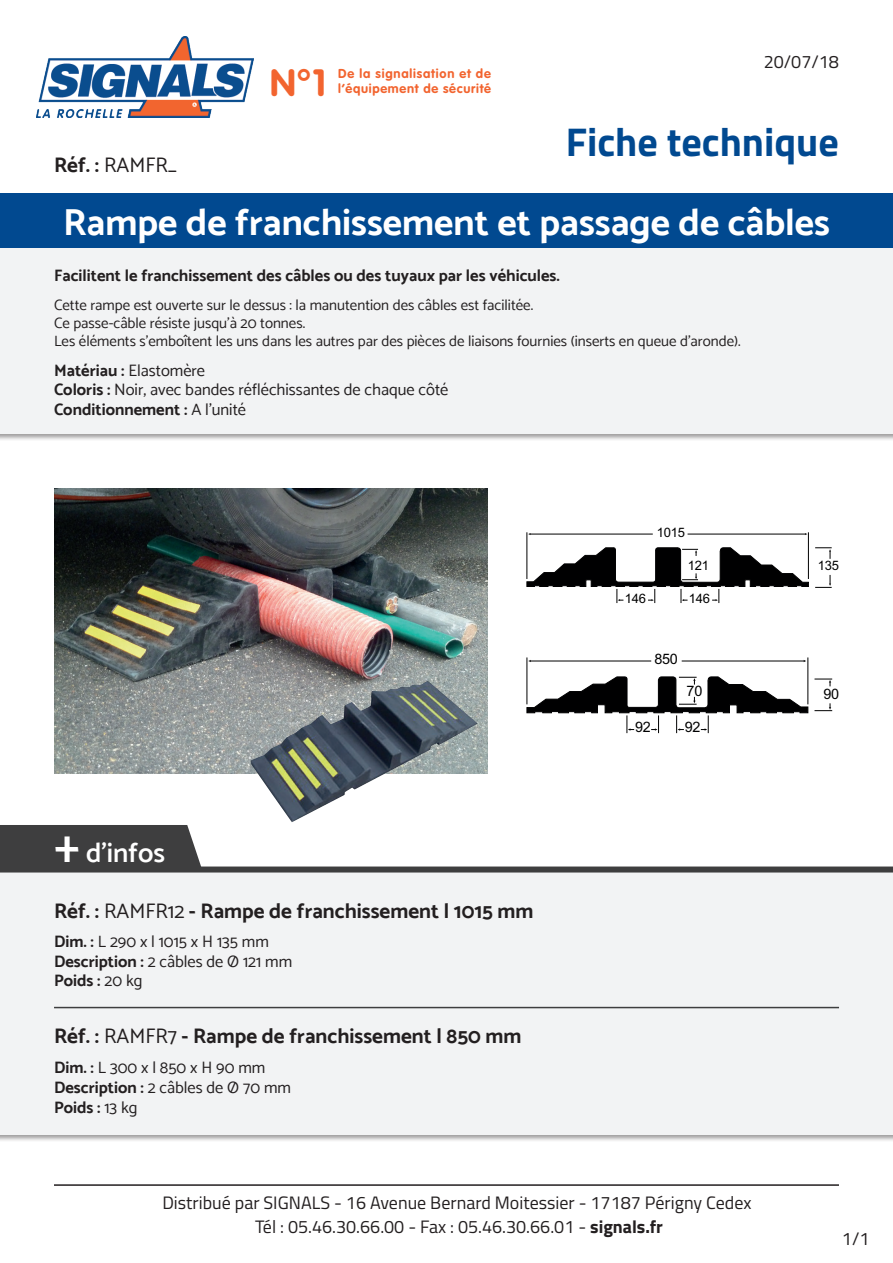
<style>
.page{position:relative;width:893px;height:1263px;background:#fff}
.page>*{position:absolute;margin:0;border:0;box-sizing:border-box;transform-origin:0 0}
.t1{font:700 40.2px "Titillium";color:#014990}
.t2{font:700 37.5px "Catamaran";color:#fff}
.t3{font:700 37.5px "VAG Rounded";color:#f2642f}
.t4{font:600 27.6px "Catamaran";color:#fff}
.t5{font:700 21px "Catamaran";color:#231f20}
.t6{font:21px "Catamaran";color:#231f20}
.t7{font:18px/24.3px "Titillium";color:#231f20;text-align:center}
.t8{font:16.5px/19.8px "Catamaran";color:#231f20}
.t9{font:700 16.5px "Catamaran";color:#231f20}
.t10{font:15px/18px "Catamaran";color:#231f20}
.t11{font:14.4px "Arial";letter-spacing:-.015em;color:#000001}
.t12{font:13.05px "Arial";letter-spacing:-.015em;color:#000001}
.t13{font:700 12.75px "VAG Rounded";letter-spacing:.055em;color:#f2642f}
.s1{font-weight:700}
.s2{font-size:48px}
.s3{font-weight:400}
</style>
<div class="page">
<hr style="left:54px;top:1184px;width:785px;height:2px;background:#231f20">
<img style="left:36px;top:36px;width:218px;height:81px">
<hr style="left:527px;top:532px;width:1px;height:47px;background:#000001">
<hr style="left:808px;top:532px;width:1px;height:47px;background:#000001">
<hr style="left:688px;top:534px;width:118px;height:1px;background:#000001">
<hr style="left:530px;top:534px;width:123px;height:1px;background:#000001">
<svg style="left:815px;top:547px;width:17px;height:12px"></svg>
<svg style="left:815px;top:575px;width:17px;height:13px"></svg>
<svg style="left:527px;top:547px;width:282px;height:56px"></svg>
<hr style="left:527px;top:657px;width:1px;height:47px;background:#000001">
<hr style="left:808px;top:657px;width:1px;height:47px;background:#000001">
<hr style="left:682px;top:661px;width:122px;height:1px;background:#000001">
<svg style="left:814px;top:679px;width:18px;height:7px"></svg>
<svg style="left:814px;top:703px;width:18px;height:8px"></svg>
<svg style="left:527px;top:676px;width:281px;height:57px"></svg>
<hr style="left:530px;top:661px;width:121px;height:1px;background:#000001">
<img style="left:54px;top:488px;width:434px;height:286px">
<div style="left:0;top:243px;width:893px;height:198px;background:#231f20;opacity:.45"></div>
<div style="left:0;top:245px;width:893px;height:189px;background:#f2f3f4"></div>
<div style="left:0;top:193px;width:893px;height:54px;background:#014990"></div>
<img style="left:251px;top:681px;width:227px;height:141px">
<div style="left:0;top:871px;width:893px;height:271px;background:#231f20;opacity:.45"></div>
<div style="left:0;top:872px;width:893px;height:263px;background:#f2f3f4"></div>
<hr style="left:54px;top:1007px;width:785px;height:1px;background:#3e3e3f">
<div style="left:0;top:825px;width:201px;height:41px;background:#3e3e3f"></div>
<div style="left:0;top:866px;width:893px;height:6px;background:#3e3e3f"></div>
<p class="t6" style="left:54px;top:152px;width:125px"><span class="s1">Réf. :</span> RAMFR_</p>
<h2 class="t3" style="left:270px;top:60px;width:58px">N°1</h2>
<p class="t13" style="left:338px;top:66px;width:154px">De la signalisation et de</p>
<p class="t13" style="left:338px;top:81px;width:154px">l’équipement de sécurité</p>
<p class="t7" style="left:764px;top:48px;width:77px">20/07/18</p>
<h1 class="t1" style="left:566px;top:111px;width:275px">Fiche technique</h1>
<h2 class="t2" style="left:63px;top:200px;width:768px">Rampe de franchissement et passage de câbles</h2>
<p class="t9" style="left:54px;top:266px;width:507px">Facilitent le franchissement des câbles ou des tuyaux par les véhicules.</p>
<p class="t10" style="left:54px;top:296px;width:688px">Cette rampe est ouverte sur le dessus : la manutention des câbles est facilitée.<br>Ce passe-câble résiste jusqu’à 20 tonnes.<br>Les éléments s’emboîtent les uns dans les autres par des pièces de liaisons fournies (inserts en queue d’aronde).</p>
<p class="t8" style="left:54px;top:360px;width:396px"><span class="s1">Matériau :</span> Elastomère<br><span class="s1">Coloris :</span> Noir, avec bandes réfléchissantes de chaque côté<br><span class="s1">Conditionnement :</span> A l’unité</p>
<h3 class="t4" style="left:54px;top:836px;width:113px"><span class="s2">+</span> d’infos</h3>
<p class="t5" style="left:54px;top:898px;width:481px">Réf. : <span class="s3">RAMFR12</span> - Rampe de franchissement l 1015 mm</p>
<p class="t8" style="left:54px;top:931px;width:240px"><span class="s1">Dim. :</span> L 290 x l 1015 x H 135 mm<br><span class="s1">Description :</span> 2 câbles de Ø 121 mm<br><span class="s1">Poids :</span> 20 kg</p>
<p class="t5" style="left:54px;top:1023px;width:469px">Réf. : <span class="s3">RAMFR7</span> - Rampe de franchissement l 850 mm</p>
<p class="t8" style="left:54px;top:1058px;width:238px"><span class="s1">Dim. :</span> L 300 x l 850 x H 90 mm<br><span class="s1">Description :</span> 2 câbles de Ø 70 mm<br><span class="s1">Poids :</span> 13 kg</p>
<p class="t12" style="left:657px;top:523px;width:30px">1015</p>
<p class="t12" style="left:688px;top:556px;width:23px">121</p>
<p class="t12" style="left:818px;top:557px;width:23px">135</p>
<p class="t12" style="left:625px;top:590px;width:23px">146</p>
<p class="t12" style="left:689px;top:590px;width:23px">146</p>
<p class="t11" style="left:654px;top:649px;width:25px">850</p>
<p class="t11" style="left:687px;top:681px;width:17px">70</p>
<p class="t11" style="left:823px;top:685px;width:17px">90</p>
<p class="t11" style="left:635px;top:718px;width:17px">92</p>
<p class="t11" style="left:685px;top:718px;width:17px">92</p>
<p class="t7" style="left:162px;top:1189px;width:591px">Distribué par SIGNALS - 16 Avenue Bernard Moitessier - 17187 Périgny Cedex<br>Tél : 05.46.30.66.00 - Fax : 05.46.30.66.01 - <span class="s1">signals.fr</span></p>
<p class="t7" style="left:842px;top:1226px;width:29px">1/1</p>
</div>
